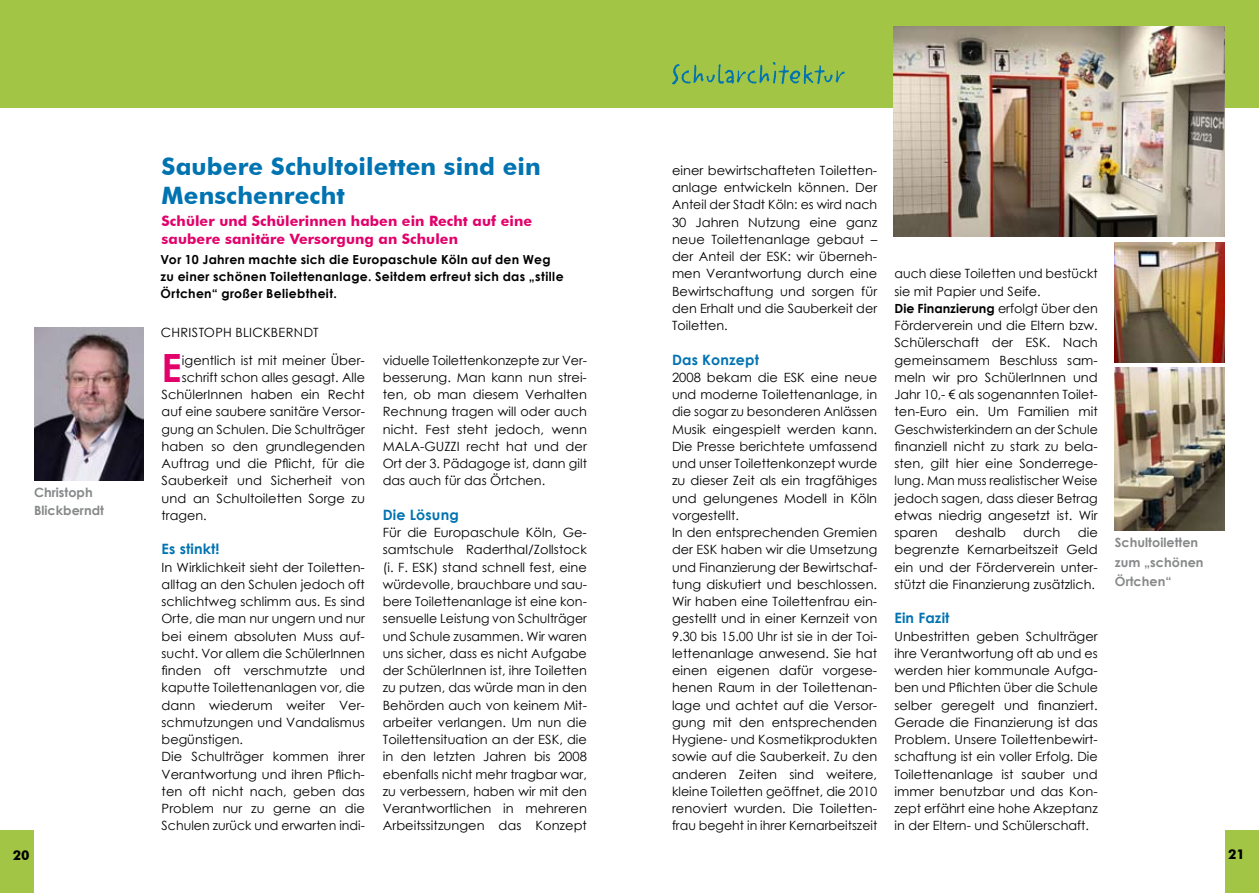
<style>
.page{position:relative;width:1259px;height:893px;background:#fff}
.page>*{position:absolute;margin:0;border:0;box-sizing:border-box;transform-origin:0 0}
.t1{font:700 38.85px "Century Gothic";color:#e2006a}
.t2{font:700 24px/28.5px "Futura BT";letter-spacing:.005em;color:#0073b1}
.t3{font:700 14.25px/18px "Futura BT";letter-spacing:.005em;color:#e2006a}
.t4{font:700 14.25px "Century Gothic";letter-spacing:.01em;color:#0073b1}
.t5{font:700 13.5px "Futura BT";color:#000}
.t6{font:12.75px/17.2px "Century Gothic";color:#000;text-align:justify}
.t7{font:700 12.75px/19.5px "Century Gothic";letter-spacing:.005em;color:#878889}
.t8{font:12.75px "Century Gothic";letter-spacing:.025em;color:#000}
.t9{font:700 12.6px "Century Gothic";letter-spacing:.005em;color:#000}
.t10{font:700 12.45px/17.2px "Century Gothic";letter-spacing:.025em;color:#000}
.s1{font-weight:400;font-size:12.75px}
</style>
<div class="page">
<div style="left:0;top:830px;width:34px;height:63px;background:#a3c545"></div>
<div style="left:0;top:0;width:629px;height:108px;background:#a3c545"></div>
<div style="left:1225px;top:830px;width:34px;height:63px;background:#a3c545"></div>
<div style="left:629px;top:0;width:630px;height:108px;background:#a3c545"></div>
<img style="left:893px;top:27px;width:332px;height:210px">
<img style="left:1115px;top:368px;width:110px;height:163px">
<img style="left:1115px;top:243px;width:110px;height:119px">
<img style="left:34px;top:328px;width:110px;height:153px">
<svg style="left:672px;top:62px;width:172px;height:22px"></svg>
<p class="t7" style="left:34px;top:483px;width:71px;line-height:18px">Christoph<br>Blickberndt</p>
<h2 class="t2" style="left:162px;top:152px;width:381px">Saubere Schultoiletten sind ein<br>Menschenrecht</h2>
<p class="t3" style="left:162px;top:212px;width:372px">Schüler und Schülerinnen haben ein Recht auf eine saubere sanitäre Versorgung an Schulen</p>
<p class="t10" style="left:161px;top:250px;width:404px">Vor 10 Jahren machte sich die Europaschule Köln auf den Weg zu einer schönen Toilettenanlage. Seitdem erfreut sich das „stille<br>Örtchen“ großer Beliebtheit.</p>
<p class="t8" style="left:161px;top:324px;width:159px">CHRISTOPH BLICKBERNDT</p>
<h1 class="t1" style="left:162px;top:338px;width:22px">E</h1>
<p class="t6" style="left:182px;top:351px;width:184px">igentlich ist mit meiner Über-</p>
<p class="t6" style="left:383px;top:351px;width:206px">viduelle Toilettenkonzepte zur Ver&shy;besserung. Man kann nun strei&shy;ten, ob man diesem Verhalten Rechnung tragen will oder auch nicht. Fest steht jedoch, wenn MALA-GUZZI recht hat und der Ort der 3. Pädagoge ist, dann gilt das auch für das Örtchen.</p>
<p class="t4" style="left:383px;top:504px;width:77px">Die Lösung</p>
<p class="t6" style="left:383px;top:524px;width:206px">Für die Europaschule Köln, Ge&shy;samtschule Raderthal/Zollstock (i. F. ESK) stand schnell fest, eine würdevolle, brauchbare und sau&shy;bere Toilettenanlage ist eine kon&shy;sensuelle Leistung von Schulträger und Schule zusammen. Wir waren uns sicher, dass es nicht Aufgabe der SchülerInnen ist, ihre Toiletten zu putzen, das würde man in den Behörden auch von keinem Mit&shy;arbeiter verlangen. Um nun die Toilettensituation an der ESK, die in den letzten Jahren bis 2008 ebenfalls nicht mehr tragbar war, zu verbessern, haben wir mit den Verantwortlichen in mehreren Arbeitssitzungen das Konzept</p>
<p class="t6" style="left:182px;top:368px;width:184px">schrift schon alles gesagt. Alle</p>
<p class="t6" style="left:162px;top:386px;width:205px">SchülerInnen haben ein Recht</p>
<p class="t6" style="left:162px;top:403px;width:205px">auf eine saubere sanitäre Versor-</p>
<p class="t6" style="left:162px;top:420px;width:205px">gung an Schulen. Die Schulträger</p>
<p class="t6" style="left:162px;top:437px;width:205px">haben so den grundlegenden</p>
<p class="t6" style="left:162px;top:455px;width:205px">Auftrag und die Pflicht, für die</p>
<p class="t6" style="left:162px;top:472px;width:205px">Sauberkeit und Sicherheit von</p>
<p class="t6" style="left:162px;top:489px;width:205px">und an Schultoiletten Sorge zu</p>
<p class="t6" style="left:162px;top:506px;width:47px">tragen.</p>
<p class="t4" style="left:162px;top:538px;width:59px">Es stinkt!</p>
<p class="t6" style="left:162px;top:558px;width:205px;text-align:left">In Wirklichkeit sieht der Toiletten&shy;alltag an den Schulen jedoch oft schlichtweg schlimm aus. Es sind<br>Orte, die man nur ungern und nur bei einem absoluten Muss auf&shy;sucht. Vor allem die SchülerInnen finden oft verschmutzte und kaputte Toilettenanlagen vor, die dann wiederum weiter Ver&shy;schmutzungen und Vandalismus begünstigen.<br>Die Schulträger kommen ihrer<br>Verantwortung und ihren Pflich&shy;ten oft nicht nach, geben das<br>Problem nur zu gerne an die<br>Schulen zurück und erwarten indi-</p>
<p class="t6" style="left:672px;top:161px;width:207px">einer bewirtschafteten Toiletten&shy;anlage entwickeln können. Der Anteil der Stadt Köln: es wird nach 30 Jahren Nutzung eine ganz neue Toilettenanlage gebaut – der Anteil der ESK: wir überneh&shy;men Verantwortung durch eine Bewirtschaftung und sorgen für den Erhalt und die Sauberkeit der Toiletten.</p>
<p class="t4" style="left:672px;top:349px;width:88px">Das Konzept</p>
<p class="t6" style="left:672px;top:368px;width:207px;text-align:left">2008 bekam die ESK eine neue und moderne Toilettenanlage, in die sogar zu besonderen Anlässen<br>Musik eingespielt werden kann.<br>Die Presse berichtete umfassend und unser Toilettenkonzept wurde zu dieser Zeit als ein tragfähiges und gelungenes Modell in Köln vorgestellt.<br>In den entsprechenden Gremien der ESK haben wir die Umsetzung und Finanzierung der Bewirtschaf&shy;tung diskutiert und beschlossen.<br>Wir haben eine Toilettenfrau ein&shy;gestellt und in einer Kernzeit von<br>9.30 bis 15.00 Uhr ist sie in der Toi&shy;lettenanlage anwesend. Sie hat einen eigenen dafür vorgese&shy;henen Raum in der Toilettenan&shy;lage und achtet auf die Versor&shy;gung mit den entsprechenden<br>Hygiene- und Kosmetikprodukten sowie auf die Sauberkeit. Zu den anderen Zeiten sind weitere, kleine Toiletten geöffnet, die 2010 renoviert wurden. Die Toiletten&shy;frau begeht in ihrer Kernarbeitszeit</p>
<p class="t6" style="left:894px;top:265px;width:205px">auch diese Toiletten und bestückt sie mit Papier und Seife.</p>
<p class="t9" style="left:894px;top:299px;width:205px">Die Finanzierung <span class="s1">erfolgt über den</span></p>
<p class="t6" style="left:894px;top:317px;width:205px">Förderverein und die Eltern bzw.<br>Schülerschaft der ESK. Nach gemeinsamem Beschluss sam&shy;meln wir pro SchülerInnen und Jahr 10,- € als sogenannten Toilet&shy;ten-Euro ein. Um Familien mit Geschwisterkindern an der Schule finanziell nicht zu stark zu bela&shy;sten, gilt hier eine Sonderrege&shy;lung. Man muss realistischer Weise jedoch sagen, dass dieser Betrag etwas niedrig angesetzt ist. Wir sparen</p>
<p class="t6" style="left:894px;top:524px;width:205px;text-indent:183px">die begrenzte Kernarbeitszeit Geld ein und der Förderverein unter&shy;stützt die Finanzierung zusätzlich.</p>
<p class="t4" style="left:894px;top:607px;width:57px">Ein Fazit</p>
<p class="t6" style="left:894px;top:627px;width:205px">Unbestritten geben Schulträger ihre Verantwortung oft ab und es werden hier kommunale Aufga&shy;ben und Pflichten über die Schule selber geregelt und finanziert.<br>Gerade die Finanzierung ist das Problem. Unsere Toilettenbewirt&shy;schaftung ist ein voller Erfolg. Die Toilettenanlage ist sauber und immer benutzbar und das Kon&shy;zept erfährt eine hohe Akzeptanz in der Eltern- und Schülerschaft.</p>
<p class="t6" style="left:955px;top:524px;width:52px">deshalb</p>
<p class="t6" style="left:1023px;top:524px;width:39px">durch</p>
<p class="t7" style="left:1115px;top:532px;width:90px">Schultoiletten zum „schönen<br>Örtchen“</p>
<p class="t5" style="left:13px;top:847px;width:18px">20</p>
<p class="t5" style="left:1228px;top:846px;width:8px">21</p>
</div>
